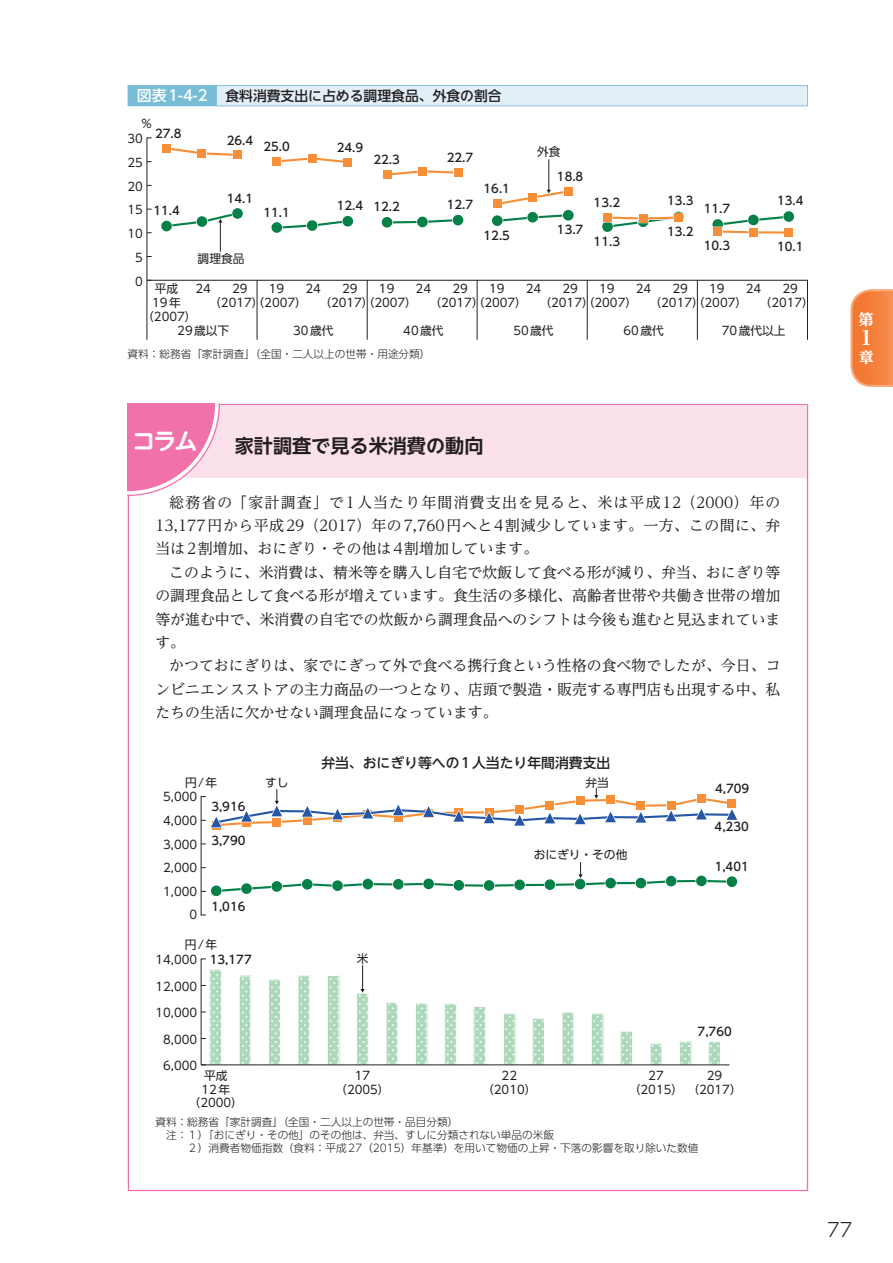
<style>
.page{position:relative;width:893px;height:1263px;background:#fff}
.page>*{position:absolute;margin:0;border:0;box-sizing:border-box;transform-origin:0 0}
.t1{font:700 23.4px "UD Shin M Go Pr 6 N De";color:#fff}
.t2{font:800 19.35px "UD Reimin Pr 6 N";color:#fff}
.t3{font:700 19.2px "UD Shin Go NT Pr 6 N De";color:#231f20}
.t4{font:300 19.2px "UD Shin Go NT Pr 6 N";color:#231f20}
.t5{font:14.85px/23.4px "UD Reimin Pr 6 N";color:#231f20;text-align:justify}
.t6{font:800 14.85px "UD Reimin Pr 6 N";color:#fff}
.t7{font:500 13.8px "UD Shin Go NT Pr 6 N";color:#231f20}
.t8{font:11.7px/13.8px "UD Shin Go Pr 6 N";color:#231f20}
.t9{font:500 11.7px "UD Shin Go Pr 6 N";color:#231f20}
.t10{font:300 10.65px "UD Shin Go Pr 6 N";color:#231f20}
.s1{font-size:14.85px;color:#fff}
</style>
<div class="page">
<div style="left:128px;top:85px;width:680px;height:21px;background:#78bdd6"></div>
<div style="left:217px;top:86px;width:590px;height:19px;background:#e2eff6"></div>
<svg style="left:146px;top:137px;width:662px;height:203px"></svg>
<svg style="left:710px;top:1043px;width:9px;height:20px"></svg>
<div style="left:708px;top:1041px;width:13px;height:24px;border:1px solid #fff"></div>
<svg style="left:681px;top:1043px;width:8px;height:20px"></svg>
<div style="left:679px;top:1041px;width:12px;height:24px;border:1px solid #fff"></div>
<svg style="left:652px;top:1045px;width:8px;height:18px"></svg>
<div style="left:650px;top:1043px;width:12px;height:22px;border:1px solid #fff"></div>
<svg style="left:622px;top:1033px;width:9px;height:30px"></svg>
<div style="left:620px;top:1031px;width:13px;height:34px;border:1px solid #fff"></div>
<svg style="left:593px;top:1015px;width:8px;height:48px"></svg>
<div style="left:591px;top:1013px;width:12px;height:52px;border:1px solid #fff"></div>
<svg style="left:564px;top:1014px;width:8px;height:49px"></svg>
<div style="left:562px;top:1012px;width:12px;height:53px;border:1px solid #fff"></div>
<svg style="left:534px;top:1020px;width:9px;height:43px"></svg>
<div style="left:532px;top:1018px;width:13px;height:47px;border:1px solid #fff"></div>
<svg style="left:505px;top:1015px;width:8px;height:48px"></svg>
<div style="left:503px;top:1013px;width:12px;height:52px;border:1px solid #fff"></div>
<svg style="left:476px;top:1008px;width:8px;height:55px"></svg>
<div style="left:474px;top:1006px;width:12px;height:59px;border:1px solid #fff"></div>
<svg style="left:446px;top:1005px;width:9px;height:58px"></svg>
<div style="left:444px;top:1003px;width:13px;height:62px;border:1px solid #fff"></div>
<svg style="left:417px;top:1005px;width:8px;height:58px"></svg>
<div style="left:415px;top:1003px;width:12px;height:62px;border:1px solid #fff"></div>
<svg style="left:388px;top:1004px;width:8px;height:59px"></svg>
<div style="left:386px;top:1002px;width:12px;height:63px;border:1px solid #fff"></div>
<svg style="left:358px;top:995px;width:9px;height:68px"></svg>
<div style="left:356px;top:993px;width:13px;height:72px;border:1px solid #fff"></div>
<svg style="left:329px;top:977px;width:8px;height:86px"></svg>
<div style="left:327px;top:975px;width:12px;height:90px;border:1px solid #fff"></div>
<svg style="left:300px;top:977px;width:8px;height:86px"></svg>
<div style="left:298px;top:975px;width:12px;height:90px;border:1px solid #fff"></div>
<svg style="left:270px;top:981px;width:9px;height:82px"></svg>
<div style="left:268px;top:979px;width:13px;height:86px;border:1px solid #fff"></div>
<svg style="left:241px;top:978px;width:8px;height:85px"></svg>
<div style="left:239px;top:976px;width:12px;height:89px;border:1px solid #fff"></div>
<svg style="left:212px;top:971px;width:8px;height:92px"></svg>
<div style="left:210px;top:969px;width:12px;height:96px;border:1px solid #fff"></div>
<svg style="left:201px;top:958px;width:5px;height:106px"></svg>
<hr style="left:201px;top:1064px;width:528px;height:1px;background:#231f20">
<div style="left:210px;top:885px;width:12px;height:12px;border:1px solid #fff;border-radius:50%"></div>
<div style="left:211px;top:885px;width:11px;height:11px;background:#058048;border-radius:50%"></div>
<div style="left:726px;top:876px;width:12px;height:12px;border:1px solid #fff;border-radius:50%"></div>
<div style="left:727px;top:876px;width:10px;height:11px;background:#058048;border-radius:50%"></div>
<svg style="left:360px;top:965px;width:5px;height:28px"></svg>
<svg style="left:201px;top:788px;width:537px;height:41px"></svg>
<svg style="left:213px;top:862px;width:522px;height:33px"></svg>
<div style="left:128px;top:405px;width:679px;height:72px;background:#fbe1ec"></div>
<svg style="left:128px;top:404px;width:92px;height:92px"></svg>
<svg style="left:850px;top:289px;width:43px;height:98px;background:#f48b4d"></svg>
<p class="t7" style="left:137px;top:84px;width:366px"><span class="s1">図表1-4-2</span> 食料消費支出に占める調理食品、外食の割合</p>
<p class="t8" style="left:141px;top:117px;width:13px">％</p>
<p class="t9" style="left:155px;top:124px;width:28px">27.8</p>
<p class="t8" style="left:128px;top:126px;width:17px;line-height:23.7px;text-align:right">30<br>25<br>20<br>15<br>10<br>5<br>0</p>
<p class="t9" style="left:227px;top:131px;width:28px">26.4</p>
<p class="t9" style="left:263px;top:137px;width:28px">25.0</p>
<p class="t9" style="left:337px;top:138px;width:28px">24.9</p>
<p class="t8" style="left:537px;top:144px;width:25px">外食</p>
<p class="t9" style="left:373px;top:150px;width:28px">22.3</p>
<p class="t9" style="left:447px;top:148px;width:28px">22.7</p>
<p class="t9" style="left:557px;top:167px;width:28px">18.8</p>
<p class="t9" style="left:484px;top:179px;width:28px">16.1</p>
<p class="t9" style="left:227px;top:189px;width:28px">14.1</p>
<p class="t9" style="left:594px;top:193px;width:28px">13.2</p>
<p class="t9" style="left:667px;top:191px;width:28px">13.3</p>
<p class="t9" style="left:777px;top:191px;width:28px">13.4</p>
<p class="t9" style="left:337px;top:197px;width:65px">12.4 12.2</p>
<p class="t9" style="left:447px;top:195px;width:28px">12.7</p>
<p class="t9" style="left:704px;top:199px;width:28px">11.7</p>
<p class="t9" style="left:153px;top:201px;width:28px">11.4</p>
<p class="t9" style="left:263px;top:203px;width:28px">11.1</p>
<p class="t9" style="left:557px;top:220px;width:28px">13.7</p>
<p class="t9" style="left:667px;top:222px;width:28px">13.2</p>
<p class="t9" style="left:484px;top:226px;width:28px">12.5</p>
<p class="t9" style="left:594px;top:232px;width:28px">11.3</p>
<p class="t9" style="left:704px;top:236px;width:28px">10.3</p>
<p class="t9" style="left:777px;top:237px;width:28px">10.1</p>
<p class="t8" style="left:198px;top:252px;width:48px">調理食品</p>
<p class="t8" style="left:152px;top:282px;width:30px">平成<br>19年</p>
<p class="t8" style="left:195px;top:282px;width:17px">24</p>
<p class="t8" style="left:232px;top:282px;width:17px">29</p>
<p class="t8" style="left:269px;top:282px;width:17px">19</p>
<p class="t8" style="left:306px;top:282px;width:17px">24</p>
<p class="t8" style="left:342px;top:282px;width:17px">29</p>
<p class="t8" style="left:379px;top:282px;width:17px">19</p>
<p class="t8" style="left:416px;top:282px;width:17px">24</p>
<p class="t8" style="left:452px;top:282px;width:17px">29</p>
<p class="t8" style="left:489px;top:282px;width:17px">19</p>
<p class="t8" style="left:526px;top:282px;width:17px">24</p>
<p class="t8" style="left:562px;top:282px;width:17px">29</p>
<p class="t8" style="left:599px;top:282px;width:17px">19</p>
<p class="t8" style="left:636px;top:282px;width:17px">24</p>
<p class="t8" style="left:672px;top:282px;width:17px">29</p>
<p class="t8" style="left:709px;top:282px;width:17px">19</p>
<p class="t8" style="left:746px;top:282px;width:17px">24</p>
<p class="t8" style="left:782px;top:282px;width:17px">29</p>
<p class="t8" style="left:209px;top:295px;width:99px">（2017）（2007）</p>
<p class="t8" style="left:293px;top:323px;width:42px">30歳代</p>
<p class="t8" style="left:319px;top:295px;width:99px">（2017）（2007）</p>
<p class="t8" style="left:403px;top:323px;width:42px">40歳代</p>
<p class="t8" style="left:429px;top:295px;width:99px">（2017）（2007）</p>
<p class="t8" style="left:513px;top:323px;width:42px">50歳代</p>
<p class="t8" style="left:760px;top:295px;width:56px">（2017）</p>
<p class="t8" style="left:539px;top:295px;width:99px">（2017）（2007）</p>
<p class="t8" style="left:623px;top:323px;width:42px">60歳代</p>
<p class="t8" style="left:650px;top:295px;width:99px">（2017）（2007）</p>
<p class="t8" style="left:722px;top:323px;width:65px">70歳代以上</p>
<p class="t8" style="left:177px;top:309px;width:53px;text-indent:-35px">（2007）<br>29歳以下</p>
<p class="t10" style="left:128px;top:345px;width:304px">資料：総務省「家計調査」（全国・二人以上の世帯・用途分類）</p>
<h1 class="t1" style="left:132px;top:421px;width:67px">コラム</h1>
<p class="t3" style="left:235px;top:430px;width:250px">家計調査で見る米消費の動向</p>
<p class="t5" style="left:155px;top:490px;width:627px;text-indent:14px">総務省の「家計調査」で1人当たり年間消費支出を見ると、米は平成12（2000）年の13,177円から平成29（2017）年の7,760円へと4割減少しています。一方、この間に、弁当は2割増加、おにぎり・その他は4割増加しています。</p>
<p class="t5" style="left:155px;top:560px;width:627px;text-indent:14px">このように、米消費は、精米等を購入し自宅で炊飯して食べる形が減り、弁当、おにぎり等の調理食品として食べる形が増えています。食生活の多様化、高齢者世帯や共働き世帯の増加等が進む中で、米消費の自宅での炊飯から調理食品へのシフトは今後も進むと見込まれています。</p>
<p class="t5" style="left:155px;top:653px;width:627px;text-indent:14px">かつておにぎりは、家でにぎって外で食べる携行食という性格の食べ物でしたが、今日、コンビニエンスストアの主力商品の一つとなり、店頭で製造・販売する専門店も出現する中、私たちの生活に欠かせない調理食品になっています。</p>
<p class="t7" style="left:321px;top:752px;width:290px">弁当、おにぎり等への1人当たり年間消費支出</p>
<p class="t8" style="left:585px;top:775px;width:25px">弁当</p>
<p class="t8" style="left:185px;top:775px;width:34px">円/年</p>
<p class="t8" style="left:265px;top:775px;width:25px">すし</p>
<p class="t9" style="left:715px;top:779px;width:36px">4,709</p>
<p class="t8" style="left:163px;top:785px;width:36px;line-height:23.5px;text-align:right">5,000<br>4,000<br>3,000<br>2,000<br>1,000<br>0</p>
<p class="t8" style="left:155px;top:952px;width:43px">14,000</p>
<p class="t8" style="left:155px;top:979px;width:43px">12,000</p>
<p class="t8" style="left:155px;top:1005px;width:43px">10,000</p>
<p class="t8" style="left:163px;top:1032px;width:36px">8,000</p>
<p class="t8" style="left:163px;top:1058px;width:36px">6,000</p>
<p class="t9" style="left:211px;top:797px;width:36px">3,916</p>
<p class="t9" style="left:715px;top:817px;width:36px">4,230</p>
<p class="t9" style="left:211px;top:831px;width:36px">3,790</p>
<p class="t8" style="left:534px;top:847px;width:95px">おにぎり・その他</p>
<p class="t9" style="left:715px;top:857px;width:36px">1,401</p>
<p class="t9" style="left:211px;top:897px;width:36px">1,016</p>
<p class="t8" style="left:185px;top:938px;width:34px">円/年</p>
<p class="t8" style="left:357px;top:951px;width:13px">米</p>
<p class="t9" style="left:210px;top:950px;width:43px">13,177</p>
<p class="t9" style="left:698px;top:1022px;width:36px">7,760</p>
<p class="t8" style="left:189px;top:1068px;width:56px;text-align:center">平成<br>12年（2000）</p>
<p class="t8" style="left:335px;top:1068px;width:56px;text-align:center">17（2005）</p>
<p class="t8" style="left:482px;top:1068px;width:56px;text-align:center">22（2010）</p>
<p class="t8" style="left:629px;top:1068px;width:114px;text-indent:19px">27<br>（2015）（2017）</p>
<p class="t8" style="left:707px;top:1068px;width:17px">29</p>
<p class="t10" style="left:155px;top:1114px;width:304px">資料：総務省「家計調査」（全国・二人以上の世帯・品目分類）</p>
<p class="t10" style="left:166px;top:1126px;width:389px">注：１）「おにぎり・その他」のその他は、弁当、すしに分類されない単品の米飯</p>
<p class="t10" style="left:187px;top:1139px;width:513px">２）消費者物価指数（食料：平成27（2015）年基準）を用いて物価の上昇・下落の影響を取り除いた数値</p>
<p class="t6" style="left:859px;top:307px;width:16px">第</p>
<h2 class="t2" style="left:860px;top:322px;width:11px">1</h2>
<p class="t6" style="left:859px;top:345px;width:16px">章</p>
<p class="t4" style="left:827px;top:1214px;width:27px">77</p>
</div>
